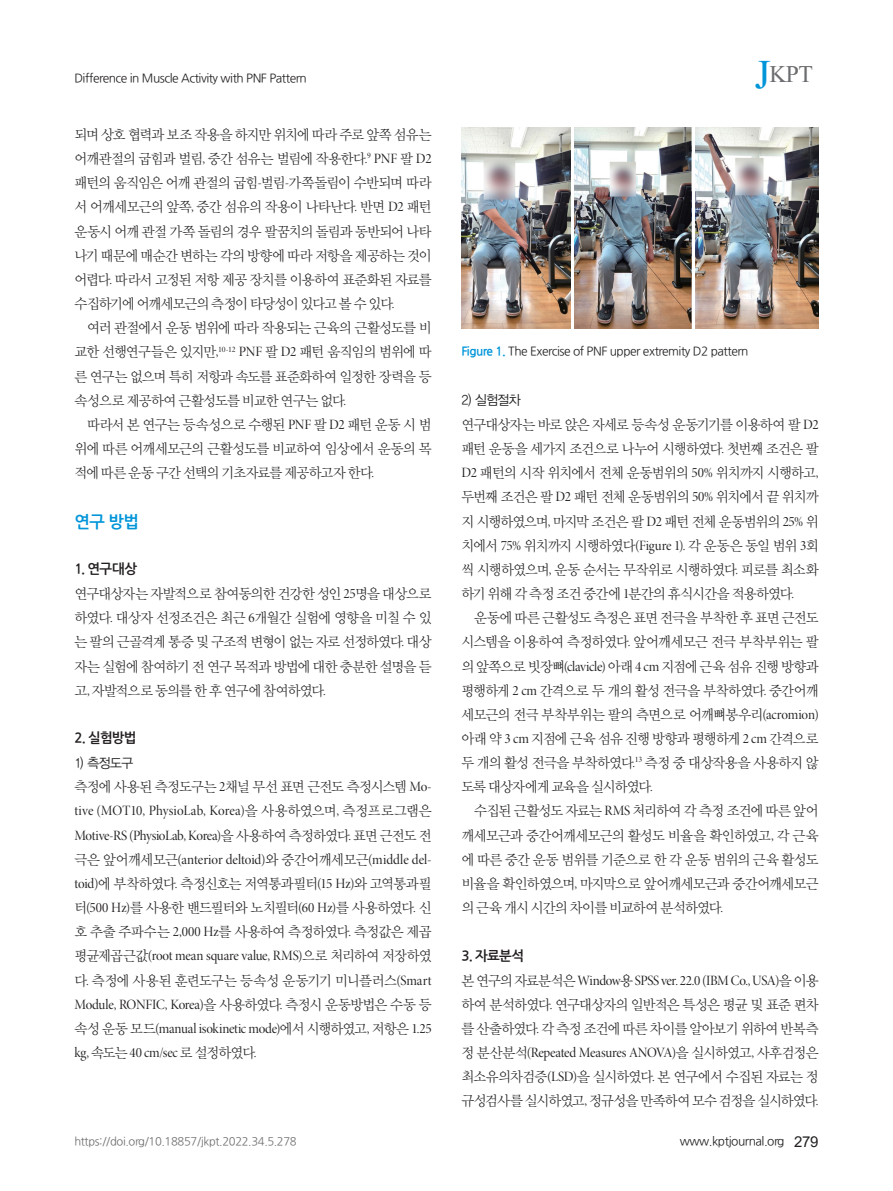
<style>
.page{position:relative;width:893px;height:1191px;background:#fff}
.page>*{position:absolute;margin:0;border:0;box-sizing:border-box;transform-origin:0 0}
.t1{font:30px "Aparajita";color:#6c6d70}
.본문__대제목{font:16.5px "Nanum Gothic OTF Bold";color:#0095d9}
.t2{font:15px "Arial";color:#231f20}
.본문{font:14.25px/24.2px "YDVY Mj O32";letter-spacing:-.06em;color:#231f20;text-align:justify;scale:.96 1}
.본문__중제목{font:13.5px "Nanum Gothic OTF Bold";letter-spacing:-.045em;color:#231f20}
.본문_소제목1{font:13.5px "YDVYGO32";letter-spacing:-.045em;color:#231f20;scale:.95 1}
.하시라{font:12px "Nanum Gothic OTF";letter-spacing:-.04em;color:#231f20}
.표_제목__그림_설명{font:12px "Nanum Gothic OTF";letter-spacing:-.04em;color:#231f20}
.t3{font:11.25px "Nanum Gothic OTF";letter-spacing:-.03em;color:#6c6d70}
.s1{font-family:"Minion Pro Disp"}
.s2{font-size:51px;color:#0095d9}
.s3{font-family:"Nanum Gothic OTF Bold";color:#0095d9}
</style>
<div class="page">
<img style="left:462px;top:128px;width:109px;height:200px">
<img style="left:575px;top:128px;width:116px;height:200px">
<img style="left:696px;top:128px;width:123px;height:200px">
<p class="하시라" style="left:74px;top:71px;width:234px">Difference in Muscle Activity with PNF Pattern</p>
<p class="본문" style="left:74px;top:122px;width:374px">되며 상호 협력과 보조 작용을 하지만 위치에 따라 주로 앞쪽 섬유는 어깨관절의 굽힘과 벌림<span class="s1">,</span> 중간 섬유는 벌림에 작용한다<span class="s1">.</span><sup>9</sup> <span class="s1">PNF</span> 팔 <span class="s1">D2 </span>패턴의 움직임은 어깨 관절의 굽힘<span class="s1">-</span>벌림<span class="s1">-</span>가쪽돌림이 수반되며 따라 서 어깨세모근의 앞쪽<span class="s1">,</span> 중간 섬유의 작용이 나타난다<span class="s1">.</span> 반면 <span class="s1">D2</span> 패턴 운동시 어깨 관절 가쪽 돌림의 경우 팔꿈치의 돌림과 동반되어 나타 나기 때문에 매순간 변하는 각의 방향에 따라 저항을 제공하는 것이 어렵다<span class="s1">.</span> 따라서 고정된 저항 제공 장치를 이용하여 표준화된 자료를 수집하기에 어깨세모근의 측정이 타당성이 있다고 볼 수 있다<span class="s1">.</span></p>
<p class="본문" style="left:74px;top:315px;width:374px;text-indent:13px">여러 관절에서 운동 범위에 따라 작용되는 근육의 근활성도를 비 교한 선행연구들은 있지만<span class="s1">,</span><sup>10-12</sup> <span class="s1">PNF</span> 팔 <span class="s1">D2</span> 패턴 움직임의 범위에 따 른 연구는 없으며 특히 저항과 속도를 표준화하여 일정한 장력을 등 속성으로 제공하여 근활성도를 비교한 연구는 없다<span class="s1">.</span></p>
<p class="본문" style="left:74px;top:412px;width:374px;text-indent:13px">따라서 본 연구는 등속성으로 수행된 <span class="s1">PNF</span> 팔 <span class="s1">D2</span> 패턴 운동 시 범 위에 따른 어깨세모근의 근활성도를 비교하여 임상에서 운동의 목 적에 따른 운동 구간 선택의 기초자료를 제공하고자 한다<span class="s1">.</span></p>
<p class="본문__대제목" style="left:74px;top:513px;width:66px">연구 방법</p>
<p class="본문__중제목" style="left:74px;top:562px;width:64px">1. 연구대상</p>
<p class="본문" style="left:74px;top:581px;width:374px">연구대상자는 자발적으로 참여동의한 건강한 성인 <span class="s1">25</span>명을 대상으로 하였다<span class="s1">.</span> 대상자 선정조건은 최근 <span class="s1">6</span>개월간 실험에 영향을 미칠 수 있 는 팔의 근골격계 통증 및 구조적 변형이 없는 자로 선정하였다<span class="s1">.</span> 대상 자는 실험에 참여하기 전 연구 목적과 방법에 대한 충분한 설명을 듣 고<span class="s1">,</span> 자발적으로 동의를 한 후 연구에 참여하였다<span class="s1">.</span></p>
<p class="본문__중제목" style="left:74px;top:731px;width:64px">2. 실험방법</p>
<p class="본문_소제목1" style="left:74px;top:753px;width:63px">1) 측정도구</p>
<p class="본문" style="left:74px;top:774px;width:374px">측정에 사용된 측정도구는 <span class="s1">2</span>채널 무선 표면 근전도 측정시스템 <span class="s1">Mo&shy;tive (MOT10, PhysioLab, Korea)</span>을 사용하였으며<span class="s1">,</span> 측정프로그램은 <span class="s1">Motive-RS (PhysioLab, Korea)</span>을 사용하여 측정하였다<span class="s1">.</span> 표면 근전도 전 극은 앞어깨세모근<span class="s1">(anterior deltoid)</span>와 중간어깨세모근<span class="s1">(middle del&shy;toid)</span>에 부착하였다<span class="s1">.</span> 측정신호는 저역통과필터<span class="s1">(15 Hz)</span>와 고역통과필 터<span class="s1">(500 Hz)</span>를 사용한 밴드필터와 노치필터<span class="s1">(60 Hz)</span>를 사용하였다<span class="s1">.</span> 신 호 추출 주파수는 <span class="s1">2,000 Hz</span>를 사용하여 측정하였다<span class="s1">.</span> 측정값은 제곱 평균제곱근값<span class="s1">(root mean square value, RMS)</span>으로 처리하여 저장하였 다<span class="s1">.</span> 측정에 사용된 훈련도구는 등속성 운동기기 미니플러스<span class="s1">(Smart Module, RONFIC, Korea)</span>을 사용하였다<span class="s1">.</span> 측정시 운동방법은 수동 등 속성 운동 모드<span class="s1">(manual isokinetic mode)</span>에서 시행하였고<span class="s1">,</span> 저항은 <span class="s1">1.25 kg,</span> 속도는 <span class="s1">40 cm/sec</span> 로 설정하였다<span class="s1">.</span></p>
<p class="t3" style="left:74px;top:1134px;width:224px">https://doi.org/10.18857/jkpt.2022.34.5.278</p>
<p class="t1" style="left:755px;top:60px;width:60px"><span class="s2">J</span>KPT</p>
<p class="표_제목__그림_설명" style="left:461px;top:344px;width:289px"><span class="s3">Figure 1.</span> The Exercise of PNF upper extremity D2 pattern</p>
<p class="본문_소제목1" style="left:461px;top:391px;width:64px">2) 실험절차</p>
<p class="본문" style="left:461px;top:412px;width:374px">연구대상자는 바로 앉은 자세로 등속성 운동기기를 이용하여 팔 <span class="s1">D2 </span>패턴 운동을 세가지 조건으로 나누어 시행하였다<span class="s1">.</span> 첫번째 조건은 팔 <span class="s1">D2</span> 패턴의 시작 위치에서 전체 운동범위의 <span class="s1">50%</span> 위치까지 시행하고<span class="s1">, </span>두번째 조건은 팔 <span class="s1">D2</span> 패턴 전체 운동범위의 <span class="s1">50%</span> 위치에서 끝 위치까 지 시행하였으며<span class="s1">,</span> 마지막 조건은 팔 <span class="s1">D2</span> 패턴 전체 운동범위의 <span class="s1">25%</span> 위 치에서 <span class="s1">75%</span> 위치까지 시행하였다<span class="s1">(Figure 1).</span> 각 운동은 동일 범위 <span class="s1">3</span>회 씩 시행하였으며<span class="s1">,</span> 운동 순서는 무작위로 시행하였다<span class="s1">.</span> 피로를 최소화 하기 위해 각 측정 조건 중간에 <span class="s1">1</span>분간의 휴식시간을 적용하였다<span class="s1">.</span></p>
<p class="본문" style="left:461px;top:605px;width:374px;text-indent:13px">운동에 따른 근활성도 측정은 표면 전극을 부착한 후 표면 근전도 시스템을 이용하여 측정하였다<span class="s1">.</span> 앞어깨세모근 전극 부착부위는 팔 의 앞쪽으로 빗장뼈<span class="s1">(clavicle)</span> 아래 <span class="s1">4 cm</span> 지점에 근육 섬유 진행 방향과 평행하게 <span class="s1">2 cm</span> 간격으로 두 개의 활성 전극을 부착하였다<span class="s1">.</span> 중간어깨 세모근의 전극 부착부위는 팔의 측면으로 어깨뼈봉우리<span class="s1">(acromion) </span>아래 약 <span class="s1">3 cm</span> 지점에 근육 섬유 진행 방향과 평행하게 <span class="s1">2 cm</span> 간격으로 두 개의 활성 전극을 부착하였다<span class="s1">.</span><sup>13</sup> 측정 중 대상작용을 사용하지 않 도록 대상자에게 교육을 실시하였다<span class="s1">.</span></p>
<p class="본문" style="left:461px;top:798px;width:374px;text-indent:13px">수집된 근활성도 자료는 <span class="s1">RMS</span> 처리하여 각 측정 조건에 따른 앞어 깨세모근과 중간어깨세모근의 활성도 비율을 확인하였고<span class="s1">,</span> 각 근육 에 따른 중간 운동 범위를 기준으로 한 각 운동 범위의 근육 활성도 비율을 확인하였으며<span class="s1">,</span> 마지막으로 앞어깨세모근과 중간어깨세모근 의 근육 개시 시간의 차이를 비교하여 분석하였다<span class="s1">.</span></p>
<p class="본문__중제목" style="left:461px;top:948px;width:64px">3. 자료분석</p>
<p class="본문" style="left:461px;top:967px;width:374px">본 연구의 자료분석은 <span class="s1">Window</span>용 <span class="s1">SPSS ver. 22.0 (IBM Co., USA)</span>을 이용 하여 분석하였다<span class="s1">.</span> 연구대상자의 일반적은 특성은 평균 및 표준 편차 를 산출하였다<span class="s1">.</span> 각 측정 조건에 따른 차이를 알아보기 위하여 반복측 정 분산분석<span class="s1">(Repeated Measures ANOVA)</span>을 실시하였고<span class="s1">,</span> 사후검정은 최소유의차검증<span class="s1">(LSD)</span>을 실시하였다<span class="s1">.</span> 본 연구에서 수집된 자료는 정 규성검사를 실시하였고<span class="s1">,</span> 정규성을 만족하여 모수 검정을 실시하였다<span class="s1">.</span></p>
<p class="하시라" style="left:680px;top:1134px;width:106px">www.kptjournal.org</p>
<p class="t2" style="left:794px;top:1131px;width:26px">279</p>
</div>
